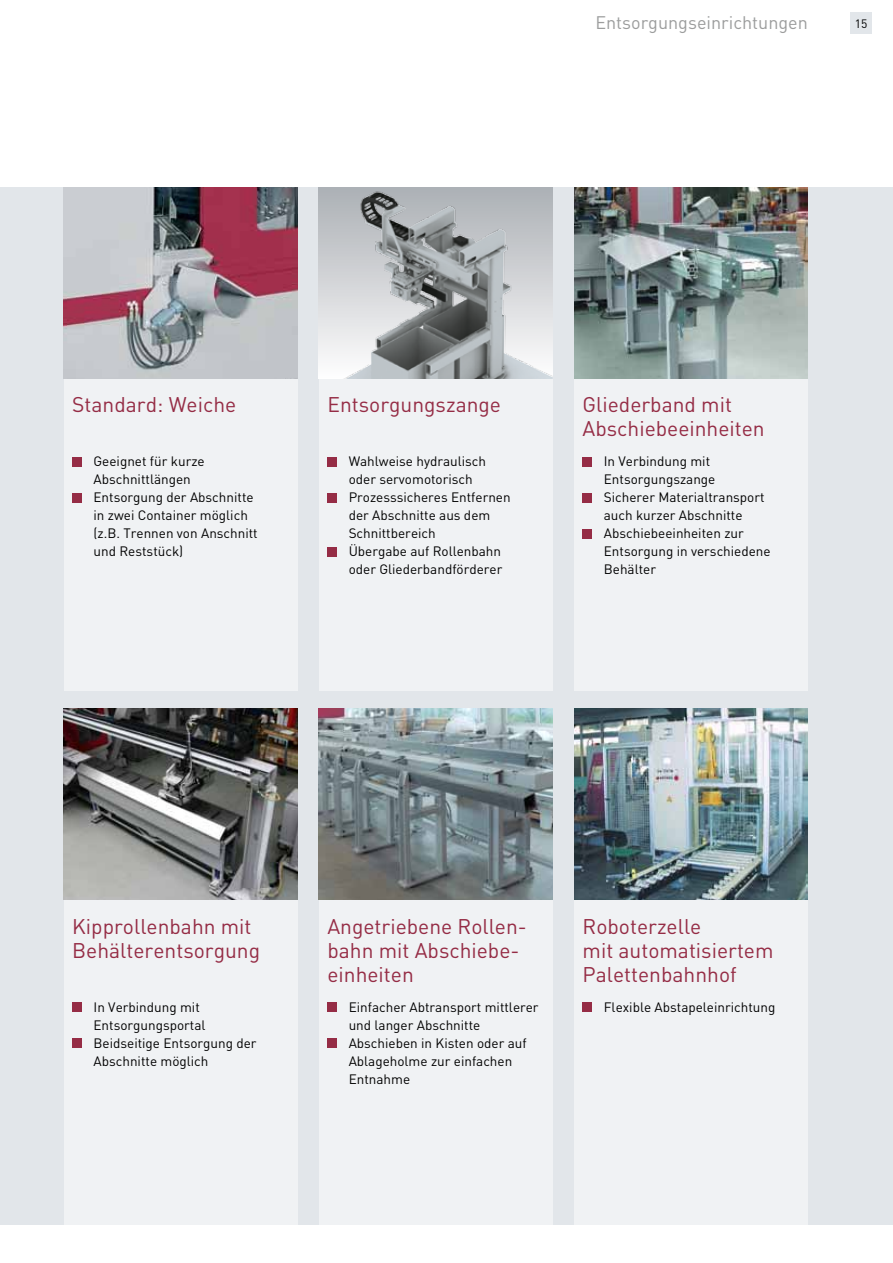
<style>
.page{position:relative;width:893px;height:1263px;background:#fff}
.page>*{position:absolute;margin:0;border:0;box-sizing:border-box;transform-origin:0 0}
.t1{font:21px/24px "DIN";color:#952c45}
.t2{font:18px "DIN";color:#9c9d9d}
.t3{font:13.5px/18px "DIN";color:#000}
.t4{font:12px "DIN";color:#000}
</style>
<div class="page">
<div style="left:0;top:187px;width:893px;height:1038px;background:#e2e6ea"></div>
<div style="left:64px;top:708px;width:234px;height:517px;background:#f0f2f4"></div>
<div style="left:319px;top:708px;width:234px;height:517px;background:#f0f2f4"></div>
<div style="left:574px;top:708px;width:234px;height:517px;background:#f0f2f4"></div>
<div style="left:64px;top:187px;width:234px;height:504px;background:#f0f2f4"></div>
<div style="left:319px;top:187px;width:234px;height:504px;background:#f0f2f4"></div>
<div style="left:574px;top:187px;width:234px;height:504px;background:#f0f2f4"></div>
<img style="left:574px;top:708px;width:234px;height:191px">
<img style="left:64px;top:187px;width:234px;height:191px">
<img style="left:319px;top:708px;width:234px;height:191px">
<img style="left:64px;top:708px;width:234px;height:191px">
<img style="left:574px;top:187px;width:234px;height:191px">
<img style="left:319px;top:187px;width:234px;height:191px">
<div style="left:850px;top:13px;width:22px;height:21px;background:#e2e6ea"></div>
<div style="left:72px;top:457px;width:10px;height:9px;background:#952c45"></div>
<div style="left:72px;top:493px;width:10px;height:9px;background:#952c45"></div>
<div style="left:327px;top:457px;width:10px;height:9px;background:#952c45"></div>
<div style="left:327px;top:493px;width:10px;height:9px;background:#952c45"></div>
<div style="left:327px;top:547px;width:10px;height:9px;background:#952c45"></div>
<div style="left:327px;top:1002px;width:10px;height:10px;background:#952c45"></div>
<div style="left:327px;top:1038px;width:10px;height:10px;background:#952c45"></div>
<div style="left:72px;top:1002px;width:10px;height:10px;background:#952c45"></div>
<div style="left:72px;top:1038px;width:10px;height:10px;background:#952c45"></div>
<div style="left:583px;top:457px;width:9px;height:9px;background:#952c45"></div>
<div style="left:583px;top:493px;width:9px;height:9px;background:#952c45"></div>
<div style="left:583px;top:529px;width:9px;height:9px;background:#952c45"></div>
<div style="left:583px;top:1002px;width:9px;height:10px;background:#952c45"></div>
<h2 class="t2" style="left:595px;top:11px;width:214px">Entsorgungseinrichtungen</h2>
<p class="t4" style="left:855px;top:16px;width:14px">15</p>
<h1 class="t1" style="left:72px;top:392px;width:166px">Standard: Weiche</h1>
<p class="t3" style="left:94px;top:452px;width:166px">Geeignet für kurze<br>Abschnittlängen<br>Entsorgung der Abschnitte in zwei Container möglich (z.B. Trennen von Anschnitt und Reststück)</p>
<h1 class="t1" style="left:327px;top:392px;width:175px">Entsorgungszange</h1>
<p class="t3" style="left:349px;top:452px;width:164px">Wahlweise hydraulisch oder servomotorisch<br>Prozesssicheres Entfernen der Abschnitte aus dem<br>Schnittbereich<br>Übergabe auf Rollenbahn oder Gliederbandförderer</p>
<h1 class="t1" style="left:583px;top:392px;width:184px">Gliederband mit<br>Abschiebeeinheiten</h1>
<p class="t3" style="left:604px;top:452px;width:168px">In Verbindung mit<br>Entsorgungszange<br>Sicherer Materialtransport auch kurzer Abschnitte<br>Abschiebeeinheiten zur<br>Entsorgung in verschiedene<br>Behälter</p>
<h1 class="t1" style="left:72px;top:914px;width:189px">Kipprollenbahn mit<br>Behälterentsorgung</h1>
<p class="t3" style="left:94px;top:997px;width:165px">In Verbindung mit<br>Entsorgungsportal<br>Beidseitige Entsorgung der<br>Abschnitte möglich</p>
<h1 class="t1" style="left:327px;top:914px;width:201px">Angetriebene Rollen&shy;bahn mit Abschiebe&shy;einheiten</h1>
<p class="t3" style="left:349px;top:997px;width:191px">Einfacher Abtransport mittlerer und langer Abschnitte<br>Abschieben in Kisten oder auf<br>Ablageholme zur einfachen<br>Entnahme</p>
<h1 class="t1" style="left:583px;top:914px;width:192px">Roboterzelle<br>mit automatisiertem<br>Palettenbahnhof</h1>
<p class="t3" style="left:604px;top:997px;width:173px">Flexible Abstapeleinrichtung</p>
</div>
